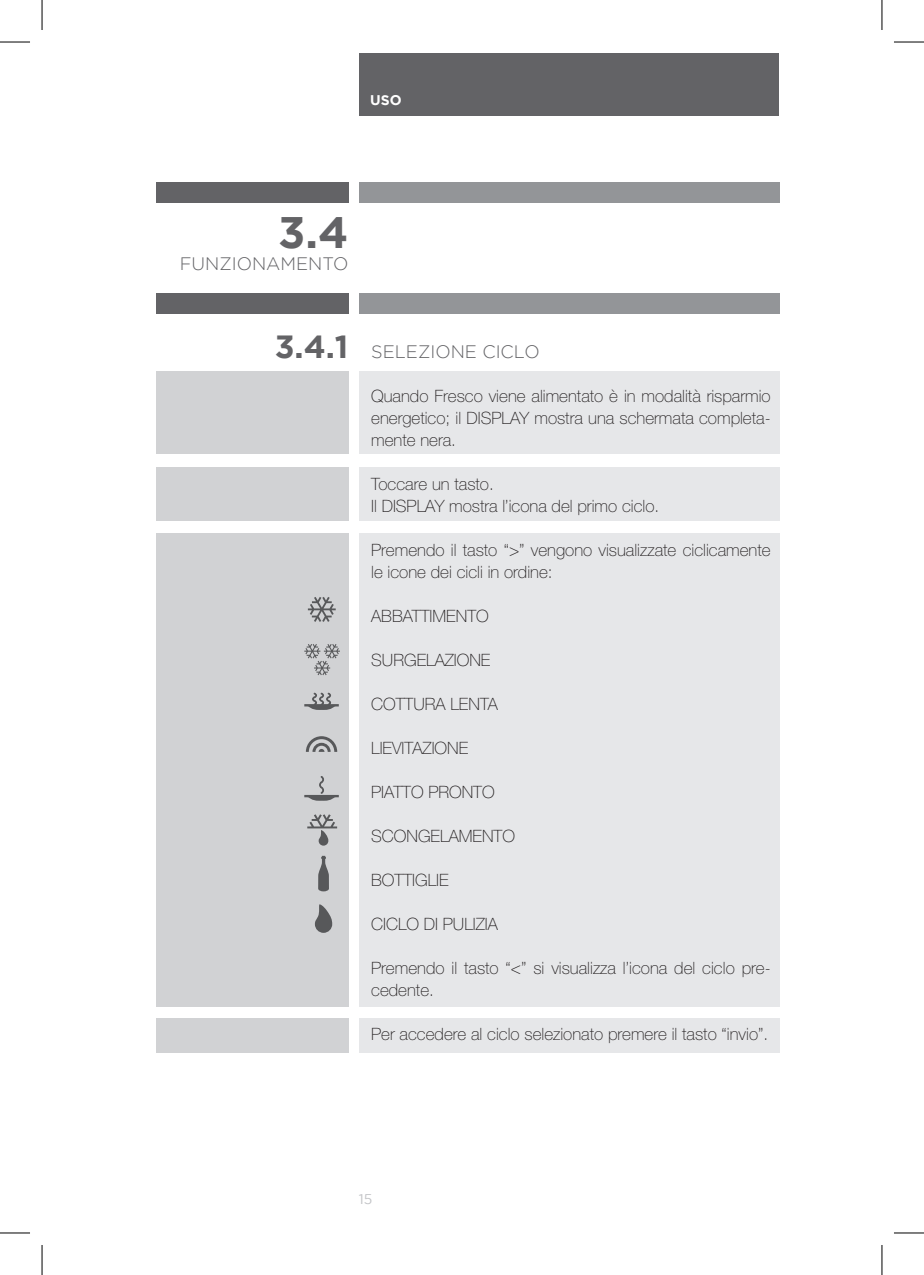
<style>
.page{position:relative;width:924px;height:1275px;background:#fff}
.page>*{position:absolute;margin:0;border:0;box-sizing:border-box;transform-origin:0 0}
.t1{font:700 44px "Gotham";color:#636366}
.t2{font:300 18px "Gotham";color:#636366}
.t3{font:100 17px/22px "Helvetica Neue LT Std";color:#231f20}
.t4{font:700 14px "Gotham";color:#fff}
.t5{font:14px "Gotham";color:#c2c3c6}
.s1{font-weight:700;font-size:32px}
</style>
<div class="page">
<div style="left:359px;top:53px;width:419px;height:63px;background:#636366"></div>
<div style="left:155px;top:183px;width:193px;height:20px;background:#636366"></div>
<div style="left:359px;top:183px;width:420px;height:20px;background:#939598"></div>
<div style="left:359px;top:293px;width:420px;height:21px;background:#939598"></div>
<div style="left:155px;top:293px;width:193px;height:20px;background:#636366"></div>
<div style="left:359px;top:371px;width:420px;height:83px;background:#e6e7e9"></div>
<div style="left:155px;top:371px;width:193px;height:83px;background:#d1d2d4"></div>
<div style="left:359px;top:468px;width:420px;height:53px;background:#e6e7e9"></div>
<div style="left:155px;top:468px;width:193px;height:53px;background:#d1d2d4"></div>
<div style="left:359px;top:534px;width:420px;height:472px;background:#e6e7e9"></div>
<div style="left:155px;top:534px;width:193px;height:472px;background:#d1d2d4"></div>
<div style="left:359px;top:1018px;width:420px;height:35px;background:#e6e7e9"></div>
<div style="left:155px;top:1018px;width:193px;height:35px;background:#d1d2d4"></div>
<svg style="left:308px;top:597px;width:27px;height:25px"></svg>
<svg style="left:304px;top:644px;width:36px;height:31px"></svg>
<svg style="left:304px;top:692px;width:34px;height:18px"></svg>
<svg style="left:306px;top:736px;width:31px;height:16px"></svg>
<svg style="left:304px;top:776px;width:34px;height:24px"></svg>
<svg style="left:307px;top:814px;width:30px;height:31px"></svg>
<svg style="left:318px;top:856px;width:11px;height:35px"></svg>
<svg style="left:315px;top:904px;width:17px;height:29px"></svg>
<hr style="left:0;top:42px;width:30px;height:1px;background:#000">
<hr style="left:893px;top:42px;width:30px;height:1px;background:#000">
<hr style="left:0;top:1232px;width:30px;height:1px;background:#000">
<hr style="left:893px;top:1232px;width:30px;height:1px;background:#000">
<hr style="left:42px;top:0;width:1px;height:30px;background:#000">
<hr style="left:42px;top:1245px;width:1px;height:30px;background:#000">
<hr style="left:881px;top:0;width:1px;height:30px;background:#000">
<hr style="left:881px;top:1245px;width:1px;height:30px;background:#000">
<p class="t4" style="left:370px;top:92px;width:33px">USO</p>
<h1 class="t1" style="left:278px;top:207px;width:72px">3.4</h1>
<p class="t2" style="left:180px;top:254px;width:170px">FUNZIONAMENTO</p>
<p class="t2" style="left:274px;top:342px;width:266px"><span class="s1">3.4.1</span> SELEZIONE CICLO</p>
<p class="t3" style="left:371px;top:385px;width:401px;text-align:justify">Quando Fresco viene alimentato è in modalità risparmio energetico; il DISPLAY mostra una schermata completa&shy;mente nera.</p>
<p class="t3" style="left:371px;top:473px;width:289px">Toccare un tasto.<br>Il DISPLAY mostra l’icona del primo ciclo.</p>
<p class="t3" style="left:371px;top:539px;width:401px">Premendo il tasto “&gt;” vengono visualizzate ciclicamente le icone dei cicli in ordine:</p>
<p class="t3" style="left:371px;top:605px;width:119px">ABBATTIMENTO</p>
<p class="t3" style="left:371px;top:649px;width:121px">SURGELAZIONE</p>
<p class="t3" style="left:371px;top:693px;width:128px">COTTURA LENTA</p>
<p class="t3" style="left:371px;top:737px;width:98px">LIEVITAZIONE</p>
<p class="t3" style="left:371px;top:781px;width:125px">PIATTO PRONTO</p>
<p class="t3" style="left:371px;top:825px;width:145px">SCONGELAMENTO</p>
<p class="t3" style="left:371px;top:869px;width:79px">BOTTIGLIE</p>
<p class="t3" style="left:371px;top:913px;width:128px">CICLO DI PULIZIA</p>
<p class="t3" style="left:371px;top:957px;width:401px">Premendo il tasto “&lt;” si visualizza l’icona del ciclo pre&shy;cedente.</p>
<p class="t3" style="left:371px;top:1023px;width:398px">Per accedere al ciclo selezionato premere il tasto “invio”.</p>
<p class="t5" style="left:359px;top:1191px;width:15px">15</p>
</div>
